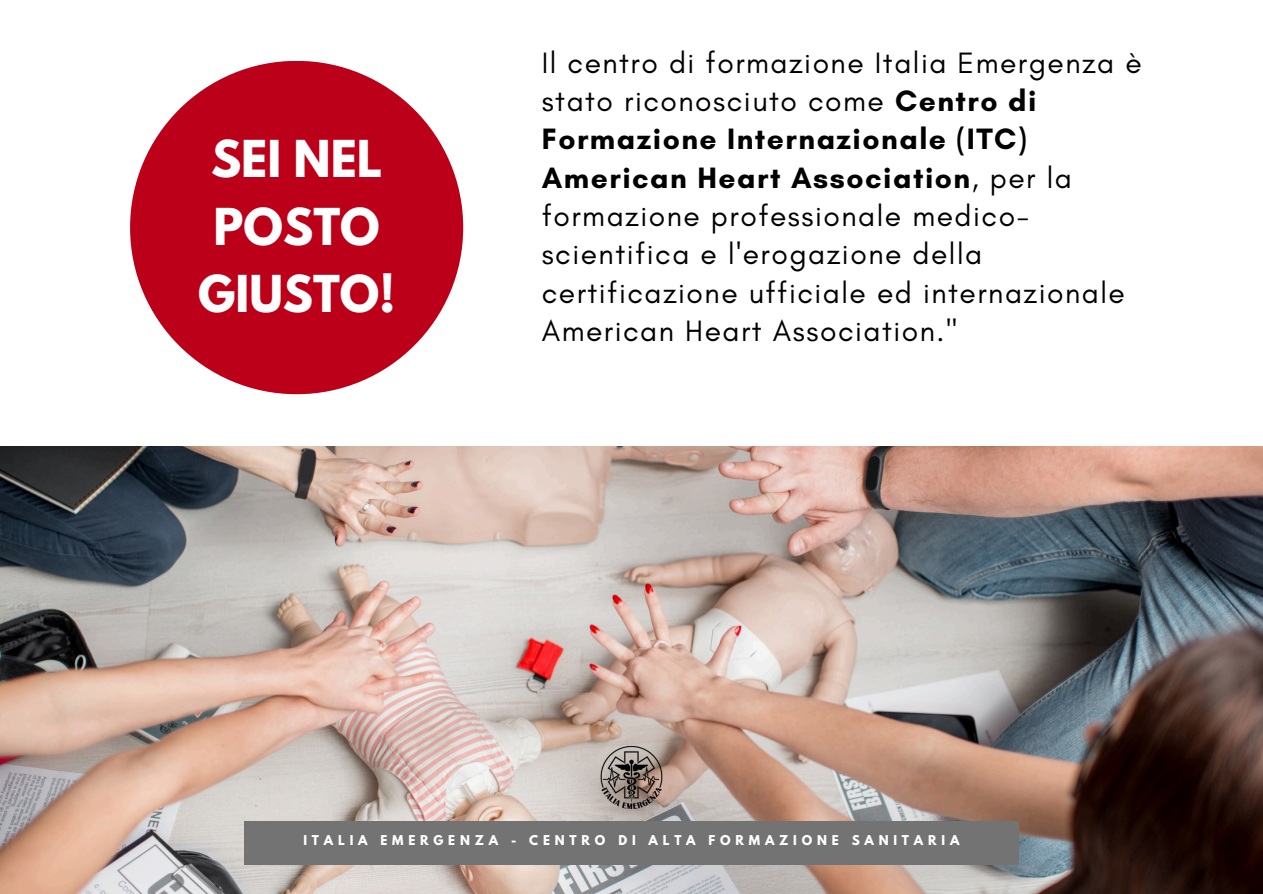
<style>
.page{position:relative;width:1263px;height:894px;background:#fff}
.page>*{position:absolute;margin:0;border:0;box-sizing:border-box;transform-origin:0 0}
.t1{font:700 45px/67.5px "League Spartan";color:#fff;text-align:center}
.t2{font:30px/38.2px "Glacial Indifference";letter-spacing:.05em;color:#000}
.t3{font:700 12px "League Spartan";letter-spacing:.4em;color:#fff}
.s1{font-weight:700}
</style>
<div class="page">
<img style="left:0;top:446px;width:1263px;height:447px">
<img style="left:596px;top:742px;width:70px;height:70px">
<div style="left:245px;top:820px;width:774px;height:44px;background:#737373"></div>
<div style="left:130px;top:61px;width:333px;height:333px;background:#bd0019;border-radius:50%"></div>
<p class="t1" style="left:198px;top:131px;width:198px">SEI NEL<br>POSTO<br>GIUSTO!</p>
<p class="t2" style="left:542px;top:43px;width:602px">Il centro di formazione Italia Emergenza è stato riconosciuto come <span class="s1">Centro di Formazione Internazionale (ITC)<br>American Heart Association</span>, per la formazione professionale medico&shy;scientifica e l'erogazione della certificazione ufficiale ed internazionale American Heart Association."</p>
<p class="t3" style="left:303px;top:834px;width:657px">ITALIA EMERGENZA - CENTRO DI ALTA FORMAZIONE SANITARIA</p>
</div>
